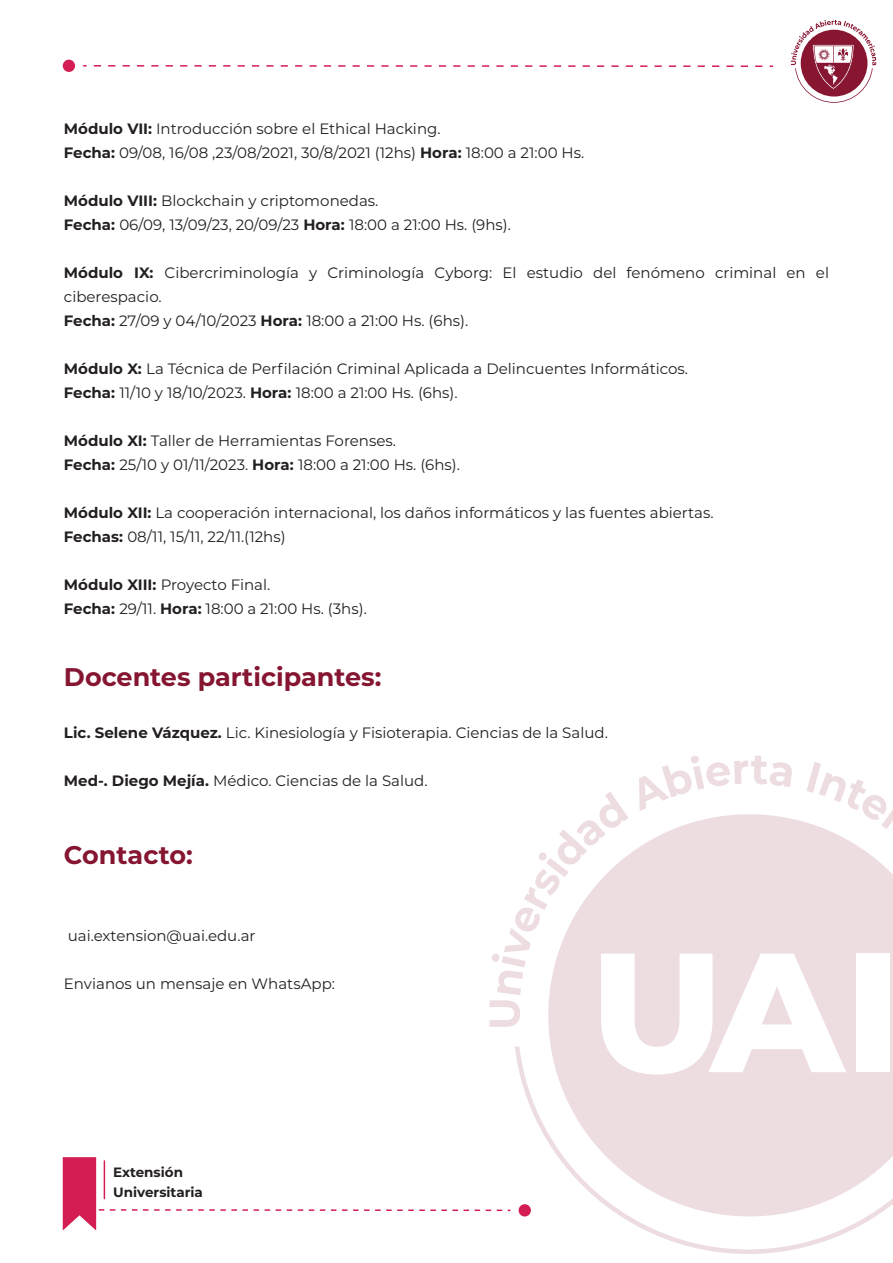
<style>
.page{position:relative;width:893px;height:1263px;background:#fff}
.page>*{position:absolute;margin:0;border:0;box-sizing:border-box;transform-origin:0 0}
.t1{font:700 25.5px "Montserrat";color:#851531}
.t2{font:15px/24px "Montserrat";color:#231f20}
.t3{font:700 13.5px/20.9px "Montserrat";color:#231f20}
.s1{font-weight:700}
</style>
<div class="page">
<svg style="left:791px;top:20px;width:85px;height:83px"></svg>
<svg style="left:94px;top:65px;width:679px;height:2px"></svg>
<div style="left:63px;top:60px;width:12px;height:12px;background:#d41d53;border-radius:50%"></div>
<svg style="left:62px;top:755px;width:831px;height:499px"></svg>
<div style="left:519px;top:1204px;width:12px;height:12px;background:#d41d53;border-radius:50%"></div>
<p class="t2" style="left:64px;top:116px;width:522px"><span class="s1">Módulo VII:</span> Introducción sobre el Ethical Hacking.<br><span class="s1">Fecha:</span> 09/08, 16/08 ,23/08/2021, 30/8/2021 (12hs) <span class="s1">Hora:</span> 18:00 a 21:00 Hs.</p>
<p class="t2" style="left:64px;top:188px;width:449px"><span class="s1">Módulo VIII:</span> Blockchain y criptomonedas.<br><span class="s1">Fecha:</span> 06/09, 13/09/23, 20/09/23 <span class="s1">Hora:</span> 18:00 a 21:00 Hs. (9hs).</p>
<p class="t2" style="left:64px;top:260px;width:767px"><span class="s1">Módulo IX:</span> Cibercriminología y Criminología Cyborg: El estudio del fenómeno criminal en el ciberespacio.<br><span class="s1">Fecha:</span> 27/09 y 04/10/2023 <span class="s1">Hora:</span> 18:00 a 21:00 Hs. (6hs).</p>
<p class="t2" style="left:64px;top:356px;width:626px"><span class="s1">Módulo X:</span> La Técnica de Perfilación Criminal Aplicada a Delincuentes Informáticos.<br><span class="s1">Fecha:</span> 11/10 y 18/10/2023. <span class="s1">Hora:</span> 18:00 a 21:00 Hs. (6hs).</p>
<p class="t2" style="left:64px;top:428px;width:398px"><span class="s1">Módulo XI:</span> Taller de Herramientas Forenses.<br><span class="s1">Fecha:</span> 25/10 y 01/11/2023. <span class="s1">Hora:</span> 18:00 a 21:00 Hs. (6hs).</p>
<p class="t2" style="left:64px;top:500px;width:651px"><span class="s1">Módulo XII:</span> La cooperación internacional, los daños informáticos y las fuentes abiertas.<br><span class="s1">Fechas:</span> 08/11, 15/11, 22/11.(12hs)</p>
<p class="t2" style="left:64px;top:572px;width:304px"><span class="s1">Módulo XIII:</span> Proyecto Final.<br><span class="s1">Fecha:</span> 29/11. <span class="s1">Hora:</span> 18:00 a 21:00 Hs. (3hs).</p>
<h1 class="t1" style="left:64px;top:658px;width:319px">Docentes participantes:</h1>
<p class="t2" style="left:64px;top:720px;width:545px"><span class="s1">Lic. Selene Vázquez.</span> Lic. Kinesiología y Fisioterapia. Ciencias de la Salud.</p>
<p class="t2" style="left:64px;top:768px;width:365px"><span class="s1">Med-. Diego Mejía.</span> Médico. Ciencias de la Salud.</p>
<h1 class="t1" style="left:64px;top:837px;width:130px">Contacto:</h1>
<p class="t2" style="left:68px;top:923px;width:189px">uai.extension@uai.edu.ar</p>
<p class="t2" style="left:64px;top:971px;width:273px">Envianos un mensaje en WhatsApp:</p>
<p class="t3" style="left:113px;top:1160px;width:91px">Extensión<br>Universitaria</p>
</div>
